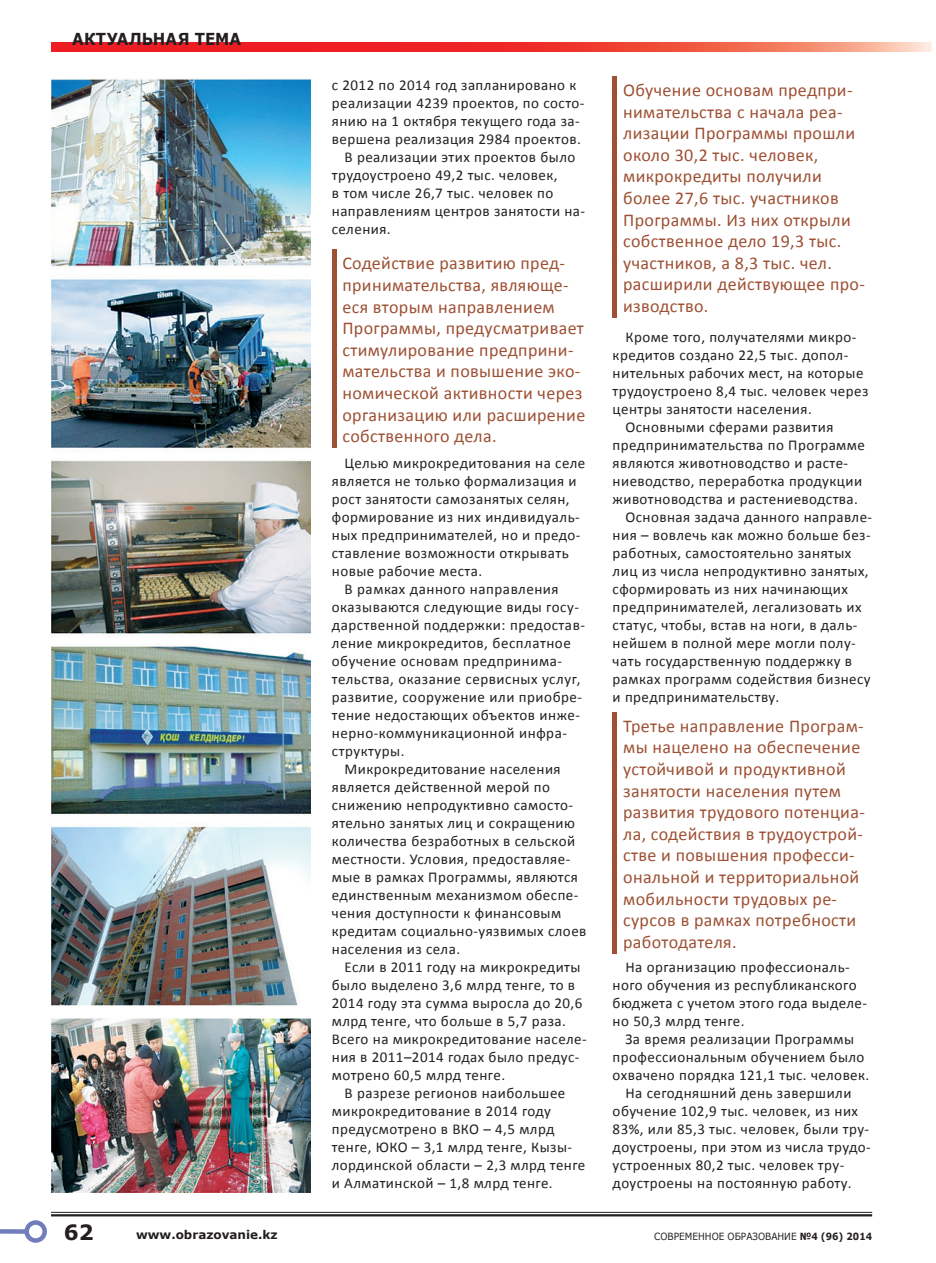
<style>
.page{position:relative;width:936px;height:1263px;background:#fff}
.page>*{position:absolute;margin:0;border:0;box-sizing:border-box;transform-origin:0 0}
.t1{font:700 21px "Verdana";color:#231f20}
.t2{font:18px/21.6px "Calibri";letter-spacing:.02em;color:#9d5033}
.t3{font:700 16.5px "Verdana";letter-spacing:.005em;color:#231f20;scale:.91 1}
.t4{font:15px/18px "Calibri";letter-spacing:.03em;color:#231f20}
.t5{font:700 12px "Verdana";color:#231f20}
.t6{font:9.9px "Verdana";color:#231f20;scale:.91 1}
.s1{font-weight:700}
</style>
<div class="page">
<div style="left:612px;top:77px;width:5px;height:241px;background:#9d5033"></div>
<hr style="left:332px;top:250px;width:4px;height:198px;background:#9d5033">
<div style="left:612px;top:712px;width:5px;height:242px;background:#9d5033"></div>
<img style="left:51px;top:79px;width:259px;height:1114px">
<hr style="left:51px;top:1212px;width:821px;height:1px;background:#231f20">
<hr style="left:51px;top:1214px;width:821px;height:2px;background:#231f20">
<div style="left:0;top:1229px;width:27px;height:5px;background:#717dbd"></div>
<div style="left:24px;top:1220px;width:23px;height:23px;border:4px solid #717dbd;border-radius:50%"></div>
<svg style="left:51px;top:43px;width:880px;height:8px;background:#f0453d"></svg>
<p class="t3" style="left:72px;top:27px;width:187px">АКТУАЛЬНАЯ ТЕМА</p>
<p class="t4" style="left:332px;top:76px;width:246px">с 2012 по 2014 год запланировано к</p>
<p class="t4" style="left:332px;top:94px;width:254px">реализации 4239 проектов, по состо-</p>
<p class="t4" style="left:332px;top:112px;width:249px">янию на 1 октября текущего года за-</p>
<p class="t4" style="left:332px;top:130px;width:250px">вершена реализация 2984 проектов.</p>
<p class="t4" style="left:344px;top:148px;width:232px">В реализации этих проектов было</p>
<p class="t4" style="left:332px;top:166px;width:227px">трудоустроено 49,2 тыс. человек,</p>
<p class="t4" style="left:332px;top:184px;width:223px">в том числе 26,7 тыс. человек по</p>
<p class="t4" style="left:332px;top:202px;width:255px">направлениям центров занятости на-</p>
<p class="t4" style="left:332px;top:220px;width:60px">селения.</p>
<p class="t2" style="left:342px;top:253px;width:244px">Содействие развитию пред&shy;принимательства, являюще&shy;еся вторым направлением<br>Программы, предусматривает стимулирование предприни&shy;мательства и повышение эко&shy;номической активности через организацию или расширение собственного дела.</p>
<p class="t4" style="left:344px;top:454px;width:242px">Целью микрокредитования на селе</p>
<p class="t4" style="left:332px;top:472px;width:246px">является не только формализация и</p>
<p class="t4" style="left:332px;top:490px;width:239px">рост занятости самозанятых селян,</p>
<p class="t4" style="left:332px;top:508px;width:249px">формирование из них индивидуаль-</p>
<p class="t4" style="left:332px;top:526px;width:250px">ных предпринимателей, но и предо-</p>
<p class="t4" style="left:332px;top:544px;width:238px">ставление возможности открывать</p>
<p class="t4" style="left:332px;top:562px;width:152px">новые рабочие места.</p>
<p class="t4" style="left:344px;top:580px;width:216px">В рамках данного направления</p>
<p class="t4" style="left:332px;top:598px;width:249px">оказываются следующие виды госу-</p>
<p class="t4" style="left:332px;top:616px;width:254px">дарственной поддержки: предостав-</p>
<p class="t4" style="left:332px;top:634px;width:240px">ление микрокредитов, бесплатное</p>
<p class="t4" style="left:332px;top:652px;width:232px">обучение основам предпринима-</p>
<p class="t4" style="left:332px;top:670px;width:250px">тельства, оказание сервисных услуг,</p>
<p class="t4" style="left:332px;top:688px;width:252px">развитие, сооружение или приобре-</p>
<p class="t4" style="left:332px;top:706px;width:250px">тение недостающих объектов инже-</p>
<p class="t4" style="left:332px;top:724px;width:237px">нерно-коммуникационной инфра-</p>
<p class="t4" style="left:332px;top:742px;width:74px">структуры.</p>
<p class="t4" style="left:344px;top:760px;width:217px">Микрокредитование населения</p>
<p class="t4" style="left:332px;top:778px;width:220px">является действенной мерой по</p>
<p class="t4" style="left:332px;top:796px;width:243px">снижению непродуктивно самосто-</p>
<p class="t4" style="left:332px;top:814px;width:244px">ятельно занятых лиц и сокращению</p>
<p class="t4" style="left:332px;top:832px;width:245px">количества безработных в сельской</p>
<p class="t4" style="left:332px;top:850px;width:240px">местности. Условия, предоставляе-</p>
<p class="t4" style="left:332px;top:868px;width:247px">мые в рамках Программы, являются</p>
<p class="t4" style="left:332px;top:886px;width:248px">единственным механизмом обеспе-</p>
<p class="t4" style="left:332px;top:904px;width:231px">чения доступности к финансовым</p>
<p class="t4" style="left:332px;top:922px;width:256px">кредитам социально-уязвимых слоев</p>
<p class="t4" style="left:332px;top:940px;width:130px">населения из села.</p>
<p class="t4" style="left:344px;top:958px;width:237px">Если в 2011 году на микрокредиты</p>
<p class="t4" style="left:332px;top:976px;width:245px">было выделено 3,6 млрд тенге, то в</p>
<p class="t4" style="left:332px;top:994px;width:252px">2014 году эта сумма выросла до 20,6</p>
<p class="t4" style="left:332px;top:1012px;width:236px">млрд тенге, что больше в 5,7 раза.</p>
<p class="t4" style="left:332px;top:1030px;width:256px">Всего на микрокредитование населе-</p>
<p class="t4" style="left:332px;top:1048px;width:249px">ния в 2011–2014 годах было предус-</p>
<p class="t4" style="left:332px;top:1066px;width:175px">мотрено 60,5 млрд тенге.</p>
<p class="t4" style="left:344px;top:1084px;width:222px">В разрезе регионов наибольшее</p>
<p class="t4" style="left:332px;top:1102px;width:221px">микрокредитование в 2014 году</p>
<p class="t4" style="left:332px;top:1120px;width:224px">предусмотрено в ВКО – 4,5 млрд</p>
<p class="t4" style="left:332px;top:1138px;width:242px">тенге, ЮКО – 3,1 млрд тенге, Кызы-</p>
<p class="t4" style="left:332px;top:1156px;width:255px">лординской области – 2,3 млрд тенге</p>
<p class="t4" style="left:332px;top:1174px;width:222px">и Алматинской – 1,8 млрд тенге.</p>
<p class="t2" style="left:623px;top:79px;width:243px">Обучение основам предпри&shy;нимательства с начала реа&shy;лизации Программы прошли около 30,2 тыс. человек, микрокредиты получили более 27,6 тыс. участников<br>Программы. Из них открыли собственное дело 19,3 тыс. участников, а 8,3 тыс. чел. расширили действующее про&shy;изводство.</p>
<p class="t4" style="left:625px;top:328px;width:232px">Кроме того, получателями микро-</p>
<p class="t4" style="left:612px;top:346px;width:237px">кредитов создано 22,5 тыс. допол-</p>
<p class="t4" style="left:612px;top:364px;width:252px">нительных рабочих мест, на которые</p>
<p class="t4" style="left:612px;top:382px;width:257px">трудоустроено 8,4 тыс. человек через</p>
<p class="t4" style="left:612px;top:400px;width:201px">центры занятости населения.</p>
<p class="t4" style="left:625px;top:418px;width:209px">Основными сферами развития</p>
<p class="t4" style="left:612px;top:436px;width:254px">предпринимательства по Программе</p>
<p class="t4" style="left:612px;top:454px;width:237px">являются животноводство и расте-</p>
<p class="t4" style="left:612px;top:472px;width:251px">ниеводство, переработка продукции</p>
<p class="t4" style="left:612px;top:490px;width:247px">животноводства и растениеводства.</p>
<p class="t4" style="left:625px;top:508px;width:248px">Основная задача данного направле-</p>
<p class="t4" style="left:612px;top:526px;width:259px">ния – вовлечь как можно больше без-</p>
<p class="t4" style="left:612px;top:544px;width:240px">работных, самостоятельно занятых</p>
<p class="t4" style="left:612px;top:562px;width:257px">лиц из числа непродуктивно занятых,</p>
<p class="t4" style="left:612px;top:580px;width:237px">сформировать из них начинающих</p>
<p class="t4" style="left:612px;top:598px;width:250px">предпринимателей, легализовать их</p>
<p class="t4" style="left:612px;top:616px;width:246px">статус, чтобы, встав на ноги, в даль-</p>
<p class="t4" style="left:612px;top:634px;width:245px">нейшем в полной мере могли полу-</p>
<p class="t4" style="left:612px;top:652px;width:241px">чать государственную поддержку в</p>
<p class="t4" style="left:612px;top:670px;width:259px">рамках программ содействия бизнесу</p>
<p class="t4" style="left:612px;top:688px;width:168px">и предпринимательству.</p>
<p class="t2" style="left:623px;top:715px;width:243px">Третье направление Програм&shy;мы нацелено на обеспечение устойчивой и продуктивной занятости населения путем развития трудового потенциа&shy;ла, содействия в трудоустрой&shy;стве и повышения професси&shy;ональной и территориальной мобильности трудовых ре&shy;сурсов в рамках потребности работодателя.</p>
<p class="t4" style="left:612px;top:958px;width:256px;text-indent:13px">На организацию профессиональ&shy;ного обучения из республиканского бюджета с учетом этого года выделе&shy;но 50,3 млрд тенге.</p>
<p class="t4" style="left:625px;top:1030px;width:230px">За время реализации Программы</p>
<p class="t4" style="left:612px;top:1048px;width:253px">профессиональным обучением было</p>
<p class="t4" style="left:612px;top:1066px;width:258px">охвачено порядка 121,1 тыс. человек.</p>
<p class="t4" style="left:625px;top:1084px;width:227px">На сегодняшний день завершили</p>
<p class="t4" style="left:612px;top:1102px;width:247px">обучение 102,9 тыс. человек, из них</p>
<p class="t4" style="left:612px;top:1120px;width:258px">83%, или 85,3 тыс. человек, были тру-</p>
<p class="t4" style="left:612px;top:1138px;width:259px">доустроены, при этом из числа трудо-</p>
<p class="t4" style="left:612px;top:1156px;width:233px">устроенных 80,2 тыс. человек тру-</p>
<p class="t4" style="left:612px;top:1174px;width:240px">доустроены на постоянную работу.</p>
<h1 class="t1" style="left:64px;top:1217px;width:31px">62</h1>
<p class="t5" style="left:136px;top:1226px;width:143px">www.obrazovanie.kz</p>
<p class="t6" style="left:654px;top:1229px;width:241px">СОВРЕМЕННОЕ ОБРАЗОВАНИЕ <span class="s1">№4 (96) 2014</span></p>
</div>
